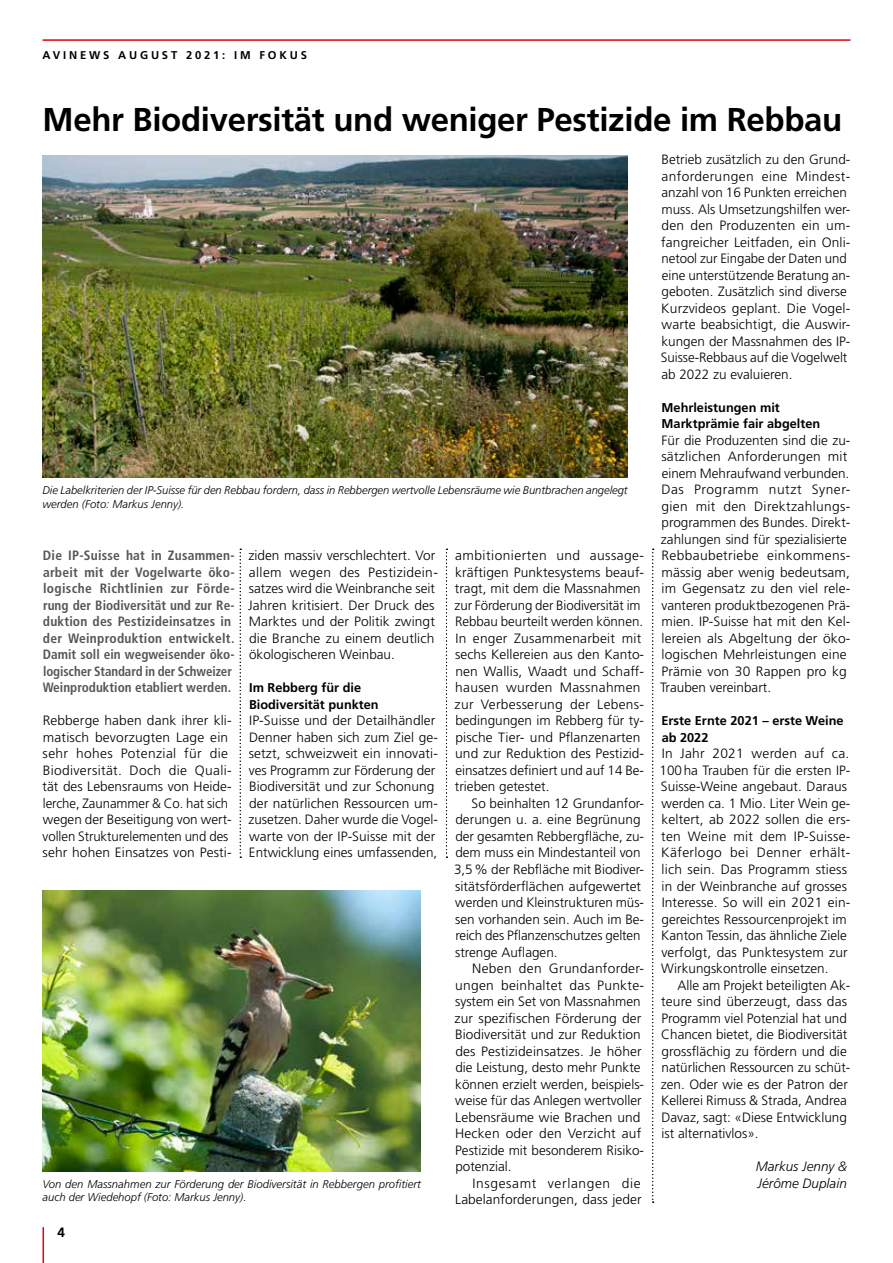
<style>
.page{position:relative;width:893px;height:1263px;background:#fff}
.page>*{position:absolute;margin:0;border:0;box-sizing:border-box;transform-origin:0 0}
.t1{font:700 33px "Frutiger";letter-spacing:-.01em;color:#000}
.t2{font:300 13.5px/16.5px "Frutiger";color:#000}
.t3{font:700 condensed 13.5px/16.5px "Frutiger";letter-spacing:.01em;color:#565656}
.t4{font:italic 300 13.5px/16.5px "Frutiger";color:#000}
.t5{font:700 13.5px "Frutiger";color:#000}
.t6{font:700 12.75px/16.5px "Frutiger";color:#000}
.t7{font:italic 300 11.25px/13.5px "Frutiger";color:#000}
.t8{font:700 11.25px "Frutiger";letter-spacing:.25em;color:#000}
</style>
<div class="page">
<hr style="left:43px;top:1227px;width:1px;height:36px;background:#e3000f">
<hr style="left:43px;top:39px;width:807px;height:2px;background:#e3000f">
<img style="left:43px;top:890px;width:378px;height:281px">
<img style="left:43px;top:155px;width:584px;height:323px">
<svg style="left:240px;top:549px;width:1px;height:309px"></svg>
<svg style="left:446px;top:549px;width:1px;height:309px"></svg>
<svg style="left:652px;top:549px;width:2px;height:654px"></svg>
<p class="t8" style="left:43px;top:48px;width:266px">AVINEWS AUGUST 2021: IM FOKUS</p>
<h1 class="t1" style="left:43px;top:101px;width:801px">Mehr Biodiversität und weniger Pestizide im Rebbau</h1>
<p class="t7" style="left:43px;top:484px;width:587px">Die Labelkriterien der IP-Suisse für den Rebbau fordern, dass in Rebbergen wertvolle Lebensräume wie Buntbrachen angelegt werden (Foto: Markus Jenny).</p>
<p class="t3" style="left:43px;top:547px;width:193px">Die IP-Suisse hat in Zusammen&shy;arbeit mit der Vogelwarte öko&shy;logische Richtlinien zur Förde&shy;rung der Biodiversität und zur Re&shy;duktion des Pestizideinsatzes in der Weinproduktion entwickelt.<br>Damit soll ein wegweisender öko&shy;logischer Standard in der Schweizer Weinproduktion etabliert werden.</p>
<p class="t2" style="left:42px;top:712px;width:191px">Rebberge haben dank ihrer kli&shy;matisch bevorzugten Lage ein sehr hohes Potenzial für die<br>Biodiversität. Doch die Quali&shy;tät des Lebensraums von Heide&shy;lerche, Zaunammer &amp; Co. hat sich wegen der Beseitigung von wert&shy;vollen Strukturelementen und des sehr hohen Einsatzes von Pesti-</p>
<p class="t2" style="left:248px;top:547px;width:191px">ziden massiv verschlechtert. Vor allem wegen des Pestizidein&shy;satzes wird die Weinbranche seit<br>Jahren kritisiert. Der Druck des<br>Marktes und der Politik zwingt die Branche zu einem deutlich ökologischeren Weinbau.</p>
<p class="t6" style="left:249px;top:680px;width:131px">Im Rebberg für die<br>Biodiversität punkten</p>
<p class="t2" style="left:248px;top:712px;width:191px">IP-Suisse und der Detailhändler<br>Denner haben sich zum Ziel ge&shy;setzt, schweizweit ein innovati&shy;ves Programm zur Förderung der<br>Biodiversität und zur Schonung der natürlichen Ressourcen um&shy;zusetzen. Daher wurde die Vogel&shy;warte von der IP-Suisse mit der<br>Entwicklung eines umfassenden,</p>
<p class="t7" style="left:43px;top:1177px;width:380px">Von den Massnahmen zur Förderung der Biodiversität in Rebbergen profitiert auch der Wiedehopf (Foto: Markus Jenny).</p>
<p class="t5" style="left:57px;top:1224px;width:9px">4</p>
<p class="t2" style="left:455px;top:547px;width:191px">ambitionierten und aussage&shy;kräftigen Punktesystems beauf&shy;tragt, mit dem die Massnahmen zur Förderung der Biodiversität im<br>Rebbau beurteilt werden können.<br>In enger Zusammenarbeit mit sechs Kellereien aus den Kanto&shy;nen Wallis, Waadt und Schaff&shy;hausen wurden Massnahmen zur Verbesserung der Lebens&shy;bedingungen im Rebberg für ty&shy;pische Tier- und Pflanzenarten und zur Reduktion des Pestizid&shy;einsatzes definiert und auf 14 Be&shy;trieben getestet.</p>
<p class="t2" style="left:454px;top:795px;width:192px;text-indent:18px">So beinhalten 12 Grundanfor&shy;derungen u. a. eine Begrünung der gesamten Rebbergfläche, zu&shy;dem muss ein Mindestanteil von<br>3,5% der Rebfläche mit Biodiver&shy;sitätsförderflächen aufgewertet werden und Kleinstrukturen müs&shy;sen vorhanden sein. Auch im Be&shy;reich des Pflanzenschutzes gelten strenge Auflagen.</p>
<p class="t2" style="left:455px;top:960px;width:191px;text-indent:18px">Neben den Grundanforder&shy;ungen beinhaltet das Punkte&shy;system ein Set von Massnahmen zur spezifischen Förderung der<br>Biodiversität und zur Reduktion des Pestizideinsatzes. Je höher die Leistung, desto mehr Punkte können erzielt werden, beispiels&shy;weise für das Anlegen wertvoller<br>Lebensräume wie Brachen und<br>Hecken oder den Verzicht auf<br>Pestizide mit besonderem Risiko&shy;potenzial.</p>
<p class="t2" style="left:455px;top:1174px;width:188px;text-align:right">Insgesamt verlangen die<br>Labelanforderungen, dass jeder</p>
<p class="t2" style="left:661px;top:151px;width:191px">Betrieb zusätzlich zu den Grund&shy;anforderungen eine Mindest&shy;anzahl von 16 Punkten erreichen muss. Als Umsetzungshilfen wer&shy;den den Produzenten ein um&shy;fangreicher Leitfaden, ein Onli&shy;netool zur Eingabe der Daten und eine unterstützende Beratung an&shy;geboten. Zusätzlich sind diverse<br>Kurzvideos geplant. Die Vogel&shy;warte beabsichtigt, die Auswir&shy;kungen der Massnahmen des IP-<br>Suisse-Rebbaus auf die Vogelwelt ab 2022 zu evaluieren.</p>
<p class="t6" style="left:661px;top:399px;width:160px">Mehrleistungen mit<br>Marktprämie fair abgelten</p>
<p class="t2" style="left:660px;top:432px;width:192px">Für die Produzenten sind die zu&shy;sätzlichen Anforderungen mit einem Mehraufwand verbunden.<br>Das Programm nutzt Syner&shy;gien mit den Direktzahlungs&shy;programmen des Bundes. Direkt&shy;zahlungen sind für spezialisierte<br>Rebbaubetriebe einkommens&shy;mässig aber wenig bedeutsam, im Gegensatz zu den viel rele&shy;vanteren produktbezogenen Prä&shy;mien. IP-Suisse hat mit den Kel&shy;lereien als Abgeltung der öko&shy;logischen Mehrleistungen eine<br>Prämie von 30 Rappen pro kg<br>Trauben vereinbart.</p>
<p class="t6" style="left:661px;top:713px;width:184px">Erste Ernte 2021 – erste Weine ab 2022</p>
<p class="t2" style="left:659px;top:745px;width:193px">In Jahr 2021 werden auf ca.<br>100ha Trauben für die ersten IP-<br>Suisse-Weine angebaut. Daraus werden ca. 1 Mio. Liter Wein ge&shy;keltert, ab 2022 sollen die ers&shy;ten Weine mit dem IP-Suisse-<br>Käferlogo bei Denner erhält&shy;lich sein. Das Programm stiess in der Weinbranche auf grosses<br>Interesse. So will ein 2021 ein&shy;gereichtes Ressourcenprojekt im<br>Kanton Tessin, das ähnliche Ziele verfolgt, das Punktesystem zur<br>Wirkungskontrolle einsetzen.</p>
<p class="t2" style="left:661px;top:976px;width:191px;text-indent:17px">Alle am Projekt beteiligten Ak&shy;teure sind überzeugt, dass das<br>Programm viel Potenzial hat und<br>Chancen bietet, die Biodiversität grossflächig zu fördern und die natürlichen Ressourcen zu schüt&shy;zen. Oder wie es der Patron der<br>Kellerei Rimuss &amp; Strada, Andrea<br>Davaz, sagt: «Diese Entwicklung ist alternativlos».</p>
<p class="t4" style="left:756px;top:1158px;width:93px">Markus Jenny &amp;<br>Jérôme Duplain</p>
</div>
